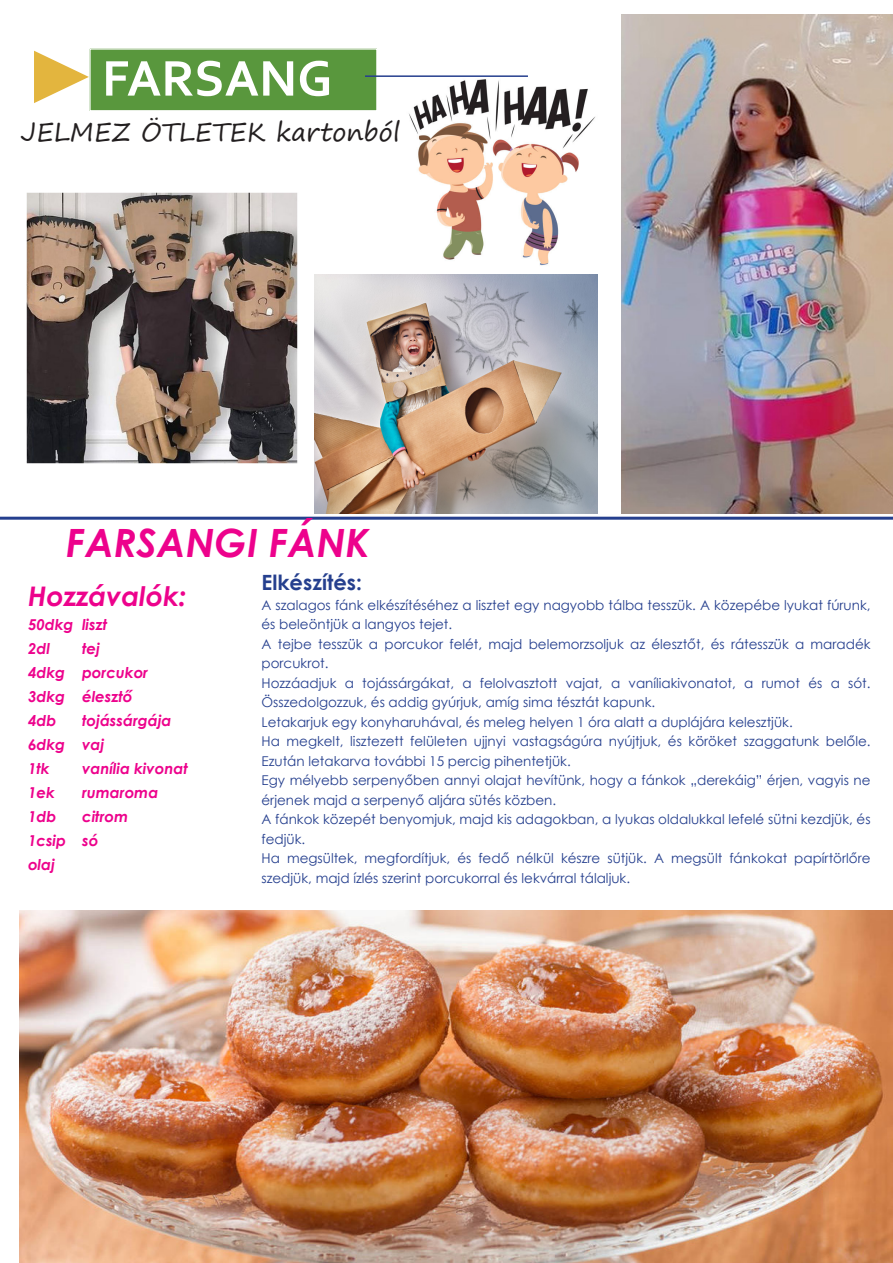
<style>
.page{position:relative;width:893px;height:1263px;background:#fff}
.page>*{position:absolute;margin:0;border:0;box-sizing:border-box;transform-origin:0 0}
.t1{font:700 52.5px "Corbel";color:#fff}
.t2{font:italic 700 39px "Century Gothic";color:#ed028c}
.t3{font:italic 700 27px "Century Gothic";color:#ed028c}
.t4{font:25.5px "Segoe Print";color:#231f20}
.t5{font:700 21px "Century Gothic";color:#253f8e}
.t6{font:italic 700 15px "Century Gothic";color:#ed028c}
.t7{font:13.5px/19.5px "Century Gothic";color:#253f8e}
</style>
<div class="page">
<img style="left:409px;top:79px;width:187px;height:187px">
<svg style="left:34px;top:48px;width:343px;height:63px;background:#77a655"></svg>
<hr style="left:365px;top:75px;width:163px;height:2px;background:#253f8e">
<hr style="left:0;top:517px;width:893px;height:3px;background:#253f8e">
<img style="left:26px;top:192px;width:272px;height:272px">
<img style="left:315px;top:275px;width:282px;height:238px">
<img style="left:622px;top:15px;width:271px;height:498px">
<img style="left:19px;top:910px;width:874px;height:353px">
<p class="t1" style="left:102px;top:46px;width:232px">FARSANG</p>
<p class="t4" style="left:21px;top:109px;width:380px">JELMEZ ÖTLETEK kartonból</p>
<p class="t2" style="left:66px;top:513px;width:305px">FARSANGI FÁNK</p>
<p class="t3" style="left:28px;top:576px;width:160px">Hozzávalók:</p>
<p class="t6" style="left:28px;top:614px;width:81px">50dkg liszt</p>
<p class="t6" style="left:28px;top:638px;width:23px">2dl</p>
<p class="t6" style="left:82px;top:638px;width:19px">tej</p>
<p class="t6" style="left:28px;top:662px;width:121px">4dkg porcukor</p>
<p class="t6" style="left:28px;top:686px;width:106px">3dkg élesztő</p>
<p class="t6" style="left:28px;top:710px;width:30px">4db</p>
<p class="t6" style="left:82px;top:710px;width:91px">tojássárgája</p>
<p class="t6" style="left:28px;top:734px;width:78px">6dkg vaj</p>
<p class="t6" style="left:28px;top:758px;width:23px">1tk</p>
<p class="t6" style="left:82px;top:758px;width:107px">vanília kivonat</p>
<p class="t6" style="left:28px;top:782px;width:28px">1ek</p>
<p class="t6" style="left:82px;top:782px;width:78px">rumaroma</p>
<p class="t6" style="left:28px;top:806px;width:30px">1db</p>
<p class="t6" style="left:82px;top:806px;width:48px">citrom</p>
<p class="t6" style="left:28px;top:830px;width:72px">1csip só</p>
<p class="t6" style="left:28px;top:854px;width:28px">olaj</p>
<p class="t5" style="left:261px;top:567px;width:102px">Elkészítés:</p>
<p class="t7" style="left:261px;top:595px;width:611px">A szalagos fánk elkészítéséhez a lisztet egy nagyobb tálba tesszük. A közepébe lyukat fúrunk, és beleöntjük a langyos tejet.</p>
<p class="t7" style="left:261px;top:634px;width:611px">A tejbe tesszük a porcukor felét, majd belemorzsoljuk az élesztőt, és rátesszük a maradék porcukrot.</p>
<p class="t7" style="left:261px;top:673px;width:611px">Hozzáadjuk a tojássárgákat, a felolvasztott vajat, a vaníliakivonatot, a rumot és a sót.<br>Összedolgozzuk, és addig gyúrjuk, amíg sima tésztát kapunk.</p>
<p class="t7" style="left:261px;top:712px;width:533px">Letakarjuk egy konyharuhával, és meleg helyen 1 óra alatt a duplájára kelesztjük.</p>
<p class="t7" style="left:261px;top:731px;width:611px">Ha megkelt, lisztezett felületen ujjnyi vastagságúra nyújtjuk, és köröket szaggatunk belőle.<br>Ezután letakarva további 15 percig pihentetjük.</p>
<p class="t7" style="left:261px;top:770px;width:611px">Egy mélyebb serpenyőben annyi olajat hevítünk, hogy a fánkok „derekáig” érjen, vagyis ne érjenek majd a serpenyő aljára sütés közben.</p>
<p class="t7" style="left:261px;top:809px;width:611px">A fánkok közepét benyomjuk, majd kis adagokban, a lyukas oldalukkal lefelé sütni kezdjük, és fedjük.</p>
<p class="t7" style="left:261px;top:848px;width:611px">Ha megsültek, megfordítjuk, és fedő nélkül készre sütjük. A megsült fánkokat papírtörlőre szedjük, majd ízlés szerint porcukorral és lekvárral tálaljuk.</p>
</div>
